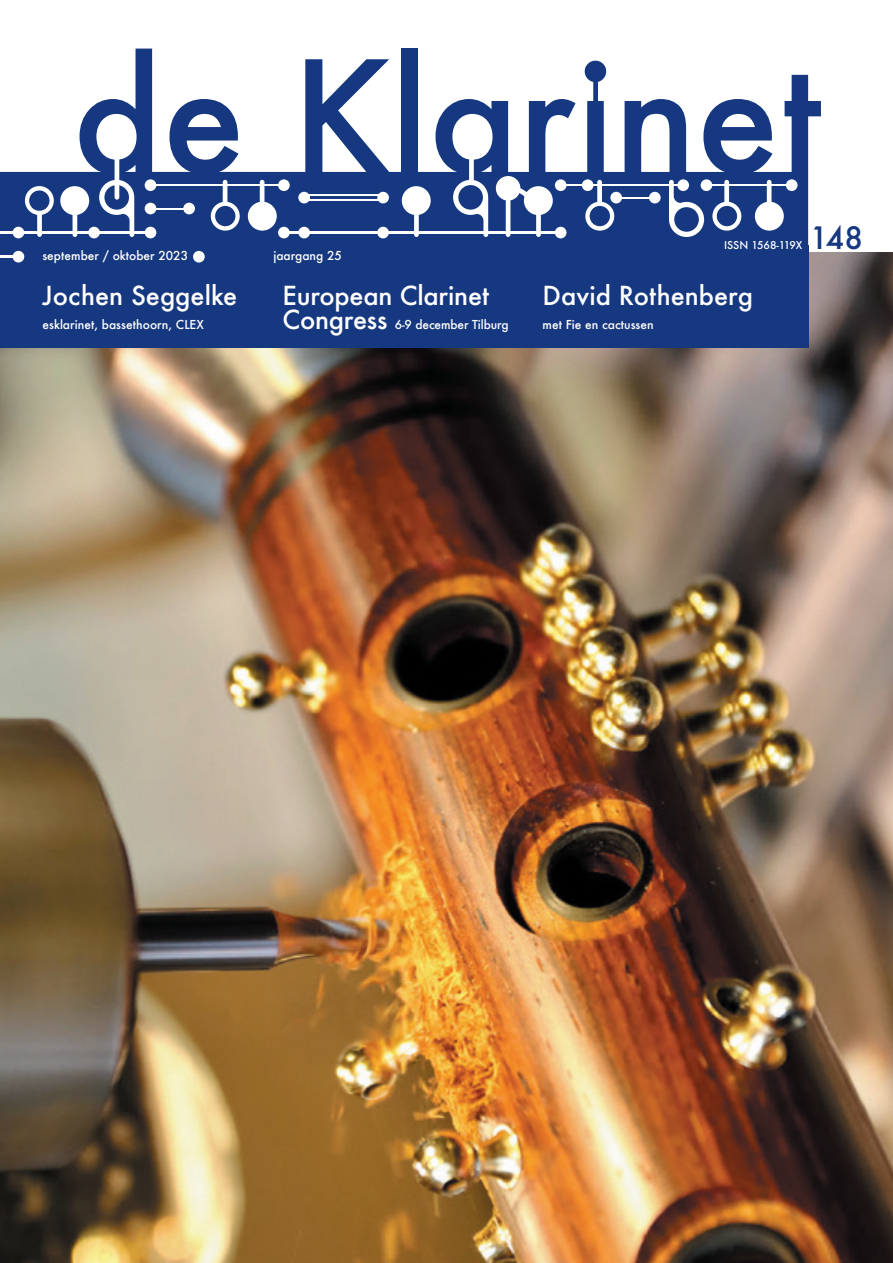
<style>
.page{position:relative;width:893px;height:1263px;background:#fff}
.page>*{position:absolute;margin:0;border:0;box-sizing:border-box;transform-origin:0 0}
.t1{font:500 30px "Futura";color:#163880}
.t2{font:500 25.5px "Futura";color:#fff}
.t3{font:500 12px "Futura";color:#fff}
.t4{font:500 10.5px "Futura";color:#fff}
.s1{font-size:25.5px}
</style>
<div class="page">
<img style="left:0;top:251px;width:893px;height:1012px">
<div style="left:0;top:245px;width:808px;height:102px;background:#163880"></div>
<div style="left:0;top:172px;width:808px;height:79px;background:#163880"></div>
<div style="left:298px;top:192px;width:12px;height:11px;background:#fff;border-radius:50%"></div>
<div style="left:298px;top:227px;width:12px;height:11px;background:#fff;border-radius:50%"></div>
<div style="left:278px;top:227px;width:12px;height:11px;background:#fff;border-radius:50%"></div>
<div style="left:377px;top:192px;width:12px;height:11px;background:#fff;border-radius:50%"></div>
<div style="left:377px;top:227px;width:12px;height:11px;background:#fff;border-radius:50%"></div>
<hr style="left:303px;top:199px;width:78px;height:2px;background:#fff">
<hr style="left:282px;top:232px;width:278px;height:2px;background:#fff">
<hr style="left:0;top:232px;width:151px;height:2px;background:#fff">
<hr style="left:303px;top:194px;width:78px;height:2px;background:#fff">
<div style="left:610px;top:192px;width:12px;height:11px;background:#fff;border-radius:50%"></div>
<div style="left:649px;top:192px;width:12px;height:11px;background:#fff;border-radius:50%"></div>
<div style="left:701px;top:179px;width:11px;height:12px;background:#fff;border-radius:50%"></div>
<div style="left:786px;top:179px;width:11px;height:12px;background:#fff;border-radius:50%"></div>
<svg style="left:582px;top:179px;width:11px;height:12px"></svg>
<hr style="left:560px;top:184px;width:119px;height:2px;background:#fff">
<hr style="left:706px;top:184px;width:88px;height:2px;background:#fff">
<hr style="left:614px;top:197px;width:44px;height:2px;background:#fff">
<div style="left:145px;top:203px;width:11px;height:11px;background:#fff;border-radius:50%"></div>
<div style="left:183px;top:203px;width:12px;height:11px;background:#fff;border-radius:50%"></div>
<hr style="left:149px;top:208px;width:44px;height:2px;background:#fff">
<div style="left:145px;top:227px;width:11px;height:11px;background:#fff;border-radius:50%"></div>
<div style="left:88px;top:227px;width:12px;height:11px;background:#fff;border-radius:50%"></div>
<div style="left:13px;top:227px;width:11px;height:11px;background:#fff;border-radius:50%"></div>
<svg style="left:669px;top:180px;width:35px;height:57px"></svg>
<svg style="left:585px;top:180px;width:29px;height:51px"></svg>
<svg style="left:712px;top:180px;width:29px;height:51px"></svg>
<svg style="left:755px;top:180px;width:29px;height:51px"></svg>
<div style="left:145px;top:179px;width:11px;height:12px;background:#fff;border-radius:50%"></div>
<div style="left:278px;top:179px;width:12px;height:12px;background:#fff;border-radius:50%"></div>
<hr style="left:152px;top:184px;width:135px;height:2px;background:#fff">
<svg style="left:169px;top:99px;width:69px;height:73px"></svg>
<svg style="left:305px;top:59px;width:84px;height:113px"></svg>
<div style="left:402px;top:49px;width:16px;height:123px;background:#163880"></div>
<svg style="left:625px;top:99px;width:61px;height:73px"></svg>
<svg style="left:703px;top:99px;width:69px;height:73px"></svg>
<svg style="left:785px;top:75px;width:36px;height:97px"></svg>
<svg style="left:585px;top:61px;width:21px;height:111px"></svg>
<svg style="left:60px;top:49px;width:92px;height:188px"></svg>
<svg style="left:402px;top:99px;width:173px;height:138px"></svg>
<svg style="left:211px;top:180px;width:29px;height:51px"></svg>
<svg style="left:25px;top:186px;width:29px;height:51px"></svg>
<svg style="left:248px;top:180px;width:29px;height:51px"></svg>
<hr style="left:0;top:256px;width:21px;height:2px;background:#fff">
<div style="left:13px;top:251px;width:11px;height:11px;background:#fff;border-radius:50%"></div>
<div style="left:193px;top:251px;width:12px;height:12px;background:#fff;border-radius:50%"></div>
<p class="t3" style="left:42px;top:247px;width:147px">september / oktober 2023</p>
<p class="t3" style="left:273px;top:247px;width:70px">jaargang 25</p>
<h2 class="t2" style="left:43px;top:278px;width:196px">Jochen Seggelke</h2>
<p class="t3" style="left:43px;top:316px;width:163px">esklarinet, bassethoorn, CLEX</p>
<h2 class="t2" style="left:283px;top:278px;width:208px">European Clarinet</h2>
<p class="t3" style="left:283px;top:316px;width:228px"><span class="s1">Congress</span> 6-9 december Tilburg</p>
<p class="t4" style="left:724px;top:238px;width:80px">ISSN 1568-119X</p>
<h1 class="t1" style="left:810px;top:217px;width:55px">148</h1>
<h2 class="t2" style="left:543px;top:278px;width:212px">David Rothenberg</h2>
<p class="t3" style="left:543px;top:316px;width:113px">met Fie en cactussen</p>
</div>
